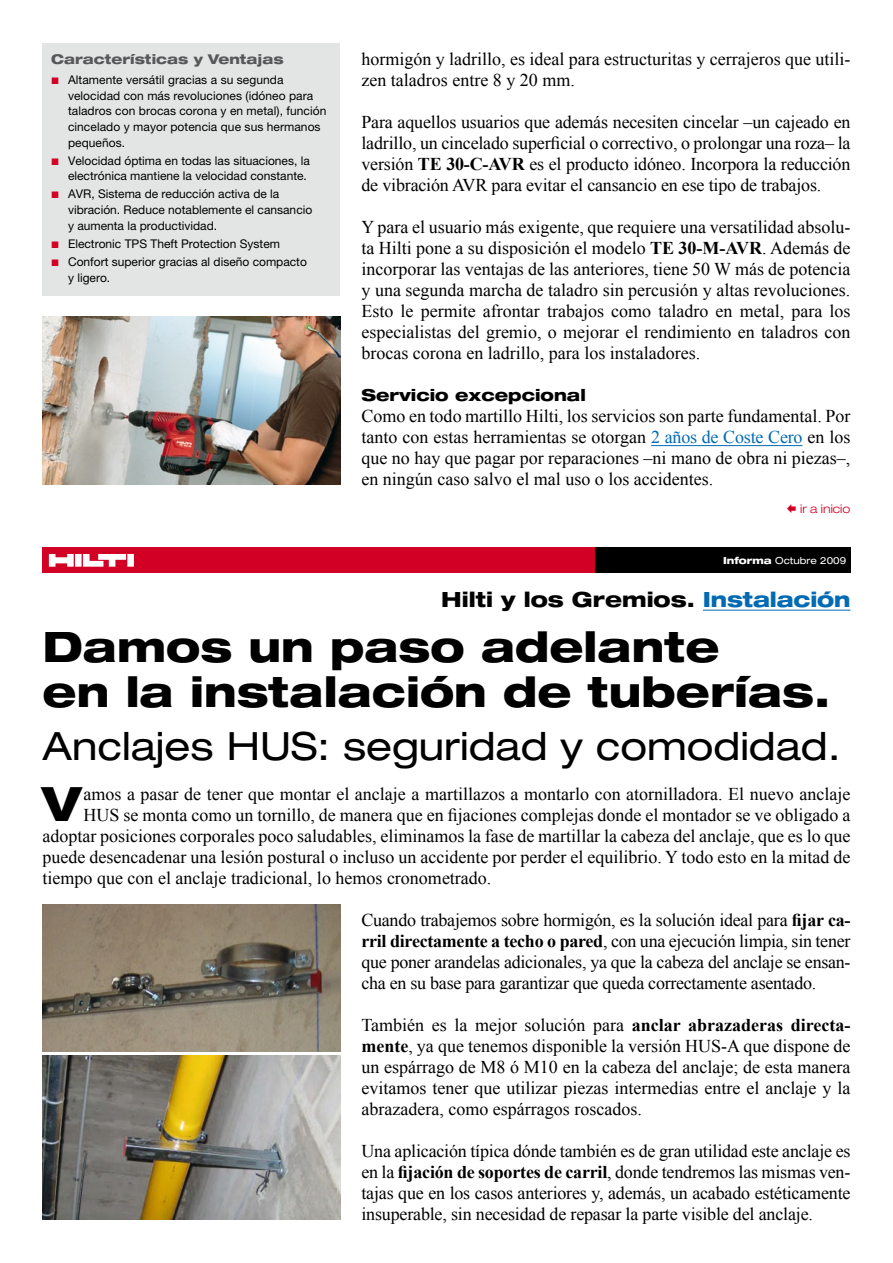
<style>
.page{position:relative;width:893px;height:1263px;background:#fff}
.page>*{position:absolute;margin:0;border:0;box-sizing:border-box;transform-origin:0 0}
._01_TEX_capitular{font:800 expanded 47.4px "Helvetica Neue LT Pro";color:#000}
._00_TITULO_2{font:800 expanded 42px/45px "Helvetica Neue LT Pro";color:#000}
.Subtitulo{font:expanded 39px "Helvetica Neue LT Pro";color:#000}
.t1{font:800 expanded 21px "Helvetica Neue LT Pro";color:#000}
._00_TEX_generico{font:18px/21px "Times New Roman";color:#000;text-align:justify}
._01_TEX_capitular-2{font:18px "Times New Roman";color:#000}
._02_TEX_ladillo{font:800 expanded 16.5px "Helvetica Neue LT Pro";color:#000}
._04_TEX_tabla{font:800 expanded 13.5px "Helvetica Neue LT Pro";color:#58585a}
._04_TEX_tabla-2{font:12px/15.8px "Helvetica Neue LT Pro";color:#000}
.t2{font:300 expanded 12px "Helvetica Neue LT Pro";color:#d20024}
.t3{font:expanded 9.75px "Helvetica Neue LT Pro";color:#fff}
.s1{font-weight:700}
.s2{color:#006ab3}
.s3{font-weight:800}
</style>
<div class="page">
<hr style="left:651px;top:445px;width:151px;height:1px;background:#006ab3">
<div style="left:43px;top:44px;width:297px;height:252px;background:#e3e4e4"></div>
<img style="left:43px;top:317px;width:297px;height:168px">
<hr style="left:703px;top:610px;width:147px;height:1px;background:#006ab3">
<img style="left:43px;top:905px;width:297px;height:147px">
<img style="left:43px;top:1056px;width:297px;height:164px">
<div style="left:43px;top:548px;width:552px;height:25px;background:#d20024"></div>
<svg style="left:49px;top:554px;width:85px;height:13px"></svg>
<div style="left:595px;top:548px;width:255px;height:25px;background:#000"></div>
<p class="_04_TEX_tabla" style="left:51px;top:50px;width:234px">Características y Ventajas</p>
<p class="_04_TEX_tabla-2" style="left:68px;top:72px;width:260px">Altamente versátil gracias a su segunda velocidad con más revoluciones (idóneo para taladros con brocas corona y en metal), función cincelado y mayor potencia que sus hermanos pequeños.</p>
<p class="_04_TEX_tabla-2" style="left:68px;top:152px;width:243px">Velocidad óptima en todas las situaciones, la electrónica mantiene la velocidad constante.</p>
<p class="_04_TEX_tabla-2" style="left:68px;top:186px;width:246px">AVR, Sistema de reducción activa de la vibración. Reduce notablemente el cansancio y aumenta la productividad.</p>
<p class="_04_TEX_tabla-2" style="left:68px;top:235px;width:214px">Electronic TPS Theft Protection System</p>
<p class="_04_TEX_tabla-2" style="left:68px;top:253px;width:240px;line-height:16.2px">Confort superior gracias al diseño compacto y ligero.</p>
<p class="_00_TEX_generico" style="left:361px;top:48px;width:490px">hormigón y ladrillo, es ideal para estructuritas y cerrajeros que utili&shy;zen taladros entre 8 y 20 mm.</p>
<p class="_00_TEX_generico" style="left:361px;top:111px;width:490px">Para aquellos usuarios que además necesiten cincelar –un cajeado en ladrillo, un cincelado superficial o correctivo, o prolongar una roza– la versión <span class="s1">TE 30-C-AVR</span> es el producto idóneo. Incorpora la reducción de vibración AVR para evitar el cansancio en ese tipo de trabajos.</p>
<p class="_00_TEX_generico" style="left:361px;top:216px;width:491px">Y para el usuario más exigente, que requiere una versatilidad absolu&shy;ta Hilti pone a su disposición el modelo <span class="s1">TE 30-M-AVR</span>. Además de incorporar las ventajas de las anteriores, tiene 50 W más de potencia y una segunda marcha de taladro sin percusión y altas revoluciones.<br>Esto le permite afrontar trabajos como taladro en metal, para los especialistas del gremio, o mejorar el rendimiento en taladros con brocas corona en ladrillo, para los instaladores.</p>
<p class="_02_TEX_ladillo" style="left:361px;top:384px;width:226px">Servicio excepcional</p>
<p class="_00_TEX_generico" style="left:361px;top:405px;width:490px">Como en todo martillo Hilti, los servicios son parte fundamental. Por tanto con estas herramientas se otorgan <span class="s2">2 años de Coste Cero</span> en los que no hay que pagar por reparaciones –ni mano de obra ni piezas–, en ningún caso salvo el mal uso o los accidentes.</p>
<p class="t2" style="left:800px;top:502px;width:52px">ir a inicio</p>
<p class="t3" style="left:723px;top:555px;width:125px"><span class="s3">Informa</span> Octubre 2009</p>
<p class="t1" style="left:441px;top:586px;width:411px">Hilti y los Gremios. <span class="s2">Instalación</span></p>
<p class="_00_TITULO_2" style="left:43px;top:623px;width:789px">Damos un paso adelante<br>en la instalación de tuberías.</p>
<p class="Subtitulo" style="left:43px;top:724px;width:800px">Anclajes HUS: seguridad y comodidad.</p>
<p class="_01_TEX_capitular" style="left:43px;top:773px;width:40px">V</p>
<p class="_01_TEX_capitular-2" style="left:83px;top:781px;width:768px">amos a pasar de tener que montar el anclaje a martillazos a montarlo con atornilladora. El nuevo anclaje</p>
<p class="_01_TEX_capitular-2" style="left:83px;top:802px;width:768px">HUS se monta como un tornillo, de manera que en fijaciones complejas donde el montador se ve obligado a</p>
<p class="_01_TEX_capitular-2" style="left:43px;top:823px;width:809px">adoptar posiciones corporales poco saludables, eliminamos la fase de martillar la cabeza del anclaje, que es lo que</p>
<p class="_01_TEX_capitular-2" style="left:43px;top:844px;width:809px">puede desencadenar una lesión postural o incluso un accidente por perder el equilibrio. Y todo esto en la mitad de</p>
<p class="_01_TEX_capitular-2" style="left:43px;top:865px;width:450px">tiempo que con el anclaje tradicional, lo hemos cronometrado.</p>
<p class="_00_TEX_generico" style="left:361px;top:909px;width:490px">Cuando trabajemos sobre hormigón, es la solución ideal para <span class="s1">fijar ca&shy;rril directamente a techo o pared</span>, con una ejecución limpia, sin tener que poner arandelas adicionales, ya que la cabeza del anclaje se ensan&shy;cha en su base para garantizar que queda correctamente asentado.</p>
<p class="_00_TEX_generico" style="left:361px;top:1014px;width:490px">También es la mejor solución para <span class="s1">anclar abrazaderas directa&shy;mente</span>, ya que tenemos disponible la versión HUS-A que dispone de un espárrago de M8 ó M10 en la cabeza del anclaje; de esta manera evitamos tener que utilizar piezas intermedias entre el anclaje y la abrazadera, como espárragos roscados.</p>
<p class="_00_TEX_generico" style="left:361px;top:1140px;width:491px">Una aplicación típica dónde también es de gran utilidad este anclaje es en la <span class="s1">fijación de soportes de carril</span>, donde tendremos las mismas ven&shy;tajas que en los casos anteriores y, además, un acabado estéticamente insuperable, sin necesidad de repasar la parte visible del anclaje.</p>
</div>
